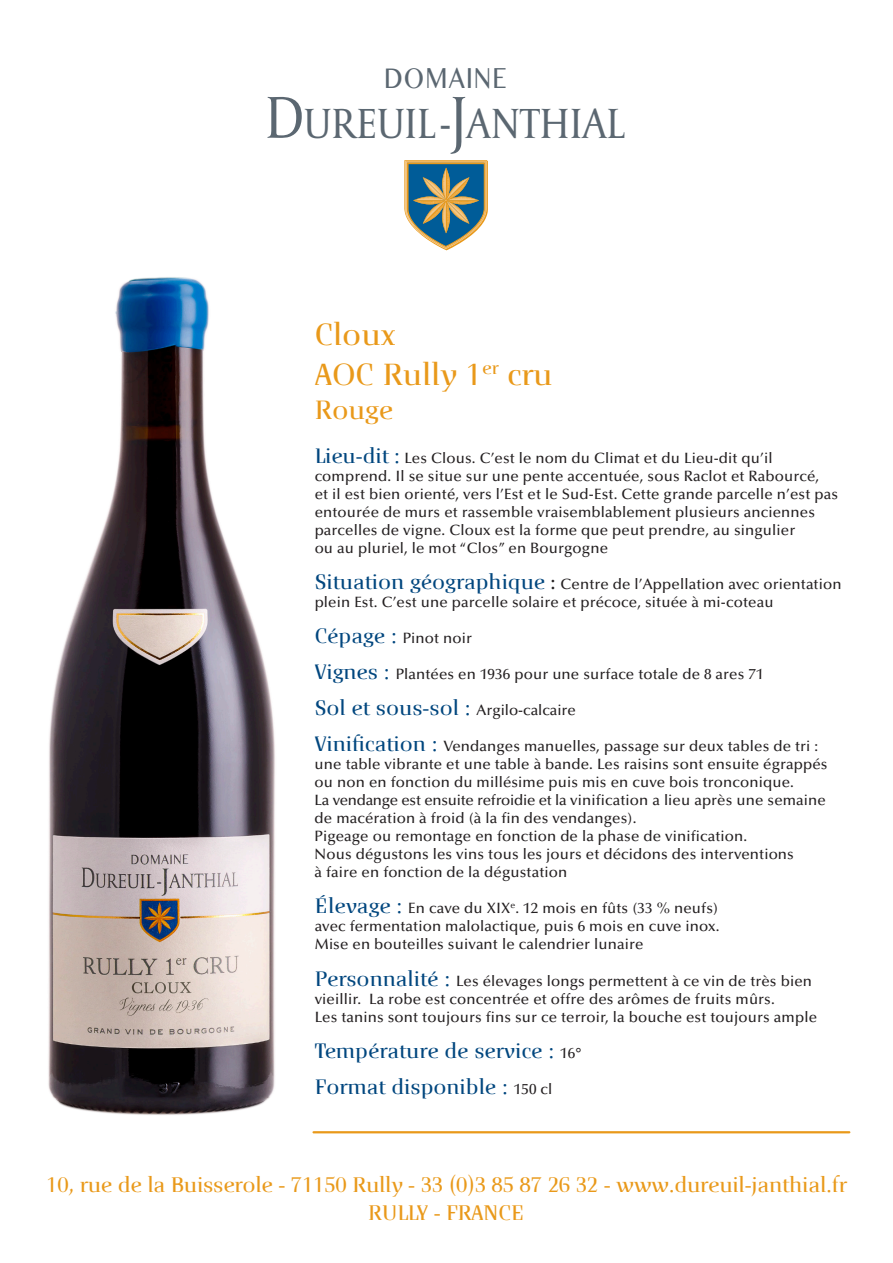
<style>
.page{position:relative;width:893px;height:1263px;background:#fff}
.page>*{position:absolute;margin:0;border:0;box-sizing:border-box;transform-origin:0 0}
.t1{font:44.4px "Capitolium 2";color:#5b6771;scale:.91 1}
.t2{font:500 33px/39.6px "Crane";color:#e9991a}
.t3{font:28.95px "Lao MN";letter-spacing:.05em;color:#5b6771;scale:.82 1}
.t4{font:500 28.5px "Crane";color:#e9991a}
.t5{font:500 22.8px/27.3px "Crane";letter-spacing:-.01em;color:#e9991a;text-align:center}
.t6{font:500 22.5px/36px "Crane";color:#00467e}
.t7{font:500 15px/18px "Optima";letter-spacing:.01em;color:#231f20}
.s1{font-size:62.1px}
.s2{font-family:"Crane";font-size:22.5px;color:#00467e}
.s3{font-family:"Minion Pro";font-weight:400;font-size:22.5px}
.s4{font-family:"Optima";font-size:15px;color:#231f20}
</style>
<div class="page">
<img style="left:48px;top:277px;width:227px;height:838px">
<svg style="left:404px;top:160px;width:84px;height:90px;background:#78918d"></svg>
<hr style="left:314px;top:1131px;width:535px;height:2px;background:#e9991a">
<h3 class="t3" style="left:384px;top:58px;width:151px">DOMAINE</h3>
<h1 class="t1" style="left:265px;top:94px;width:398px"><span class="s1">D</span>UREUIL-<span class="s1">J</span>ANTHIAL</h1>
<h2 class="t2" style="left:315px;top:315px;width:239px">Cloux<br>AOC Rully 1<sup>er</sup> cru</h2>
<h3 class="t4" style="left:315px;top:396px;width:80px">Rouge</h3>
<p class="t7" style="left:315px;top:450px;width:525px"><span class="s2">Lieu-dit :</span> Les Clous. C’est le nom du Climat et du Lieu-dit qu’il comprend. Il se situe sur une pente accentuée, sous Raclot et Rabourcé,<br>et il est bien orienté, vers l’Est et le Sud-Est. Cette grande parcelle n’est pas entourée de murs et rassemble vraisemblablement plusieurs anciennes parcelles de vigne. Cloux est la forme que peut prendre, au singulier<br>ou au pluriel, le mot “Clos” en Bourgogne</p>
<p class="t7" style="left:315px;top:576px;width:528px"><span class="s2">Situation géographique</span> <span class="s3">:</span> Centre de l’Appellation avec orientation plein Est. C’est une parcelle solaire et précoce, située à mi-coteau</p>
<p class="t7" style="left:315px;top:630px;width:159px"><span class="s2">Cépage :</span> Pinot noir</p>
<p class="t7" style="left:315px;top:666px;width:450px"><span class="s2">Vignes :</span> Plantées en 1936 pour une surface totale de 8 ares 71</p>
<p class="t7" style="left:315px;top:702px;width:263px"><span class="s2">Sol et sous-sol :</span> Argilo-calcaire</p>
<p class="t7" style="left:315px;top:738px;width:514px"><span class="s2">Vinification :</span> Vendanges manuelles, passage sur deux tables de tri : une table vibrante et une table à bande. Les raisins sont ensuite égrappés ou non en fonction du millésime puis mis en cuve bois tronconique.<br>La vendange est ensuite refroidie et la vinification a lieu après une semaine de macération à froid (à la fin des vendanges).<br>Pigeage ou remontage en fonction de la phase de vinification.<br>Nous dégustons les vins tous les jours et décidons des interventions<br>à faire en fonction de la dégustation</p>
<p class="t7" style="left:315px;top:900px;width:406px;text-align:justify"><span class="s2">Élevage :</span> En cave du XIX<sup>e</sup>. 12 mois en fûts (33 % neufs) avec fermentation malolactique, puis 6 mois en cuve inox.<br>Mise en bouteilles suivant le calendrier lunaire</p>
<p class="t7" style="left:315px;top:972px;width:504px"><span class="s2">Personnalité :</span> Les élevages longs permettent à ce vin de très bien vieillir. La robe est concentrée et offre des arômes de fruits mûrs.<br>Les tanins sont toujours fins sur ce terroir, la bouche est toujours ample</p>
<h3 class="t6" style="left:315px;top:1032px;width:268px">Température de service : <span class="s4">16°<br></span>Format disponible : <span class="s4">150 cl</span></h3>
<h3 class="t5" style="left:46px;top:1171px;width:802px">10, rue de la Buisserole - 71150 Rully - 33 (0)3 85 87 26 32 - www.dureuil-janthial.fr<br>RULLY - FRANCE</h3>
</div>
